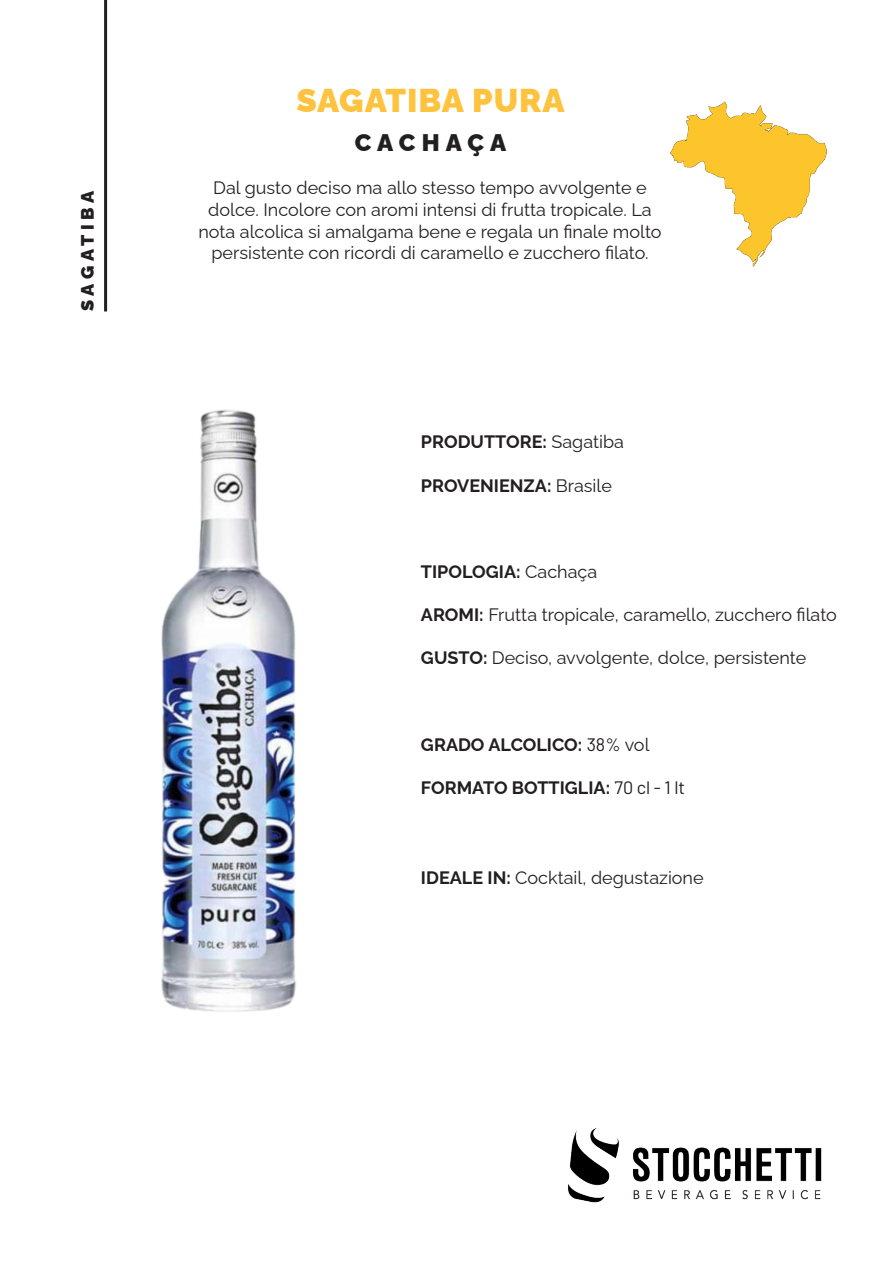
<style>
.page{position:relative;width:893px;height:1263px;background:#fff}
.page>*{position:absolute;margin:0;border:0;box-sizing:border-box;transform-origin:0 0}
.t1{font:900 33px "Raleway";letter-spacing:.03em;color:#fec33e}
.t2{font:900 24px "Raleway";letter-spacing:.25em;color:#231f20}
.t3{font:18px/21.6px "Raleway";color:#231f20;text-align:center}
.t4{font:700 18px "Raleway";color:#231f20}
.t5{font:900 18px "Raleway";letter-spacing:.245em;color:#231f20}
.s1{font-weight:400}
.s2{font-weight:700}
.s3{font-family:"Barlow";font-weight:400}
</style>
<div class="page">
<img style="left:568px;top:1128px;width:254px;height:75px">
<img style="left:161px;top:410px;width:135px;height:602px">
<img style="left:670px;top:101px;width:157px;height:166px">
<hr style="left:104px;top:0;width:3px;height:311px;background:#231f20">
<p class="t5" style="left:73px;top:311px;width:122px;rotate:-90deg">SAGATIBA</p>
<p class="t1" style="left:296px;top:74px;width:270px">SAGATIBA PURA</p>
<p class="t2" style="left:355px;top:124px;width:153px">CACHAÇA</p>
<p class="t3" style="left:198px;top:175px;width:465px">Dal gusto deciso ma allo stesso tempo avvolgente e dolce. Incolore con aromi intensi di frutta tropicale. La nota alcolica si amalgama bene e regala un finale molto persistente con ricordi di caramello e zucchero filato.</p>
<p class="t4" style="left:421px;top:428px;width:205px">PRODUTTORE: <span class="s1">Sagatiba</span></p>
<p class="t4" style="left:421px;top:471px;width:192px">PROVENIENZA: <span class="s1">Brasile</span></p>
<p class="t4" style="left:421px;top:557px;width:178px">TIPOLOGIA: <span class="s1">Cachaça</span></p>
<p class="t3" style="left:421px;top:602px;width:417px"><span class="s2">AROMI:</span> Frutta tropicale, caramello, zucchero filato</p>
<p class="t3" style="left:421px;top:645px;width:387px"><span class="s2">GUSTO:</span> Deciso, avvolgente, dolce, persistente</p>
<p class="t4" style="left:421px;top:730px;width:230px">GRADO ALCOLICO: <span class="s3">38%</span> <span class="s1">vol</span></p>
<p class="t4" style="left:421px;top:773px;width:266px">FORMATO BOTTIGLIA: <span class="s3">70 cl - 1 lt</span></p>
<p class="t3" style="left:421px;top:865px;width:284px"><span class="s2">IDEALE IN:</span> Cocktail, degustazione</p>
</div>
